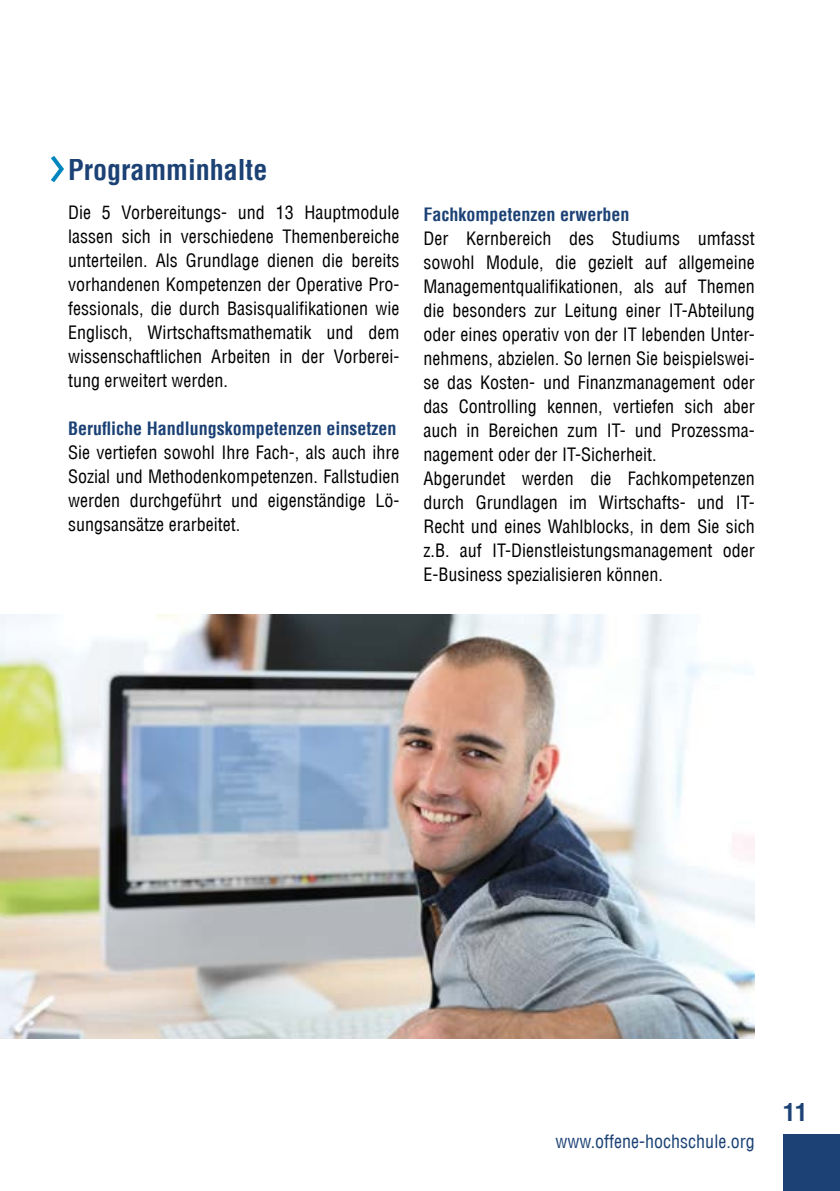
<style>
.page{position:relative;width:840px;height:1191px;background:#fff}
.page>*{position:absolute;margin:0;border:0;box-sizing:border-box;transform-origin:0 0}
.t1{font:51.4px "Meta";color:#0086be}
.t2{font:700 condensed 28px "Helvetica LT";color:#1b4175}
.t3{font:700 condensed 24px "Helvetica LT";color:#1b4175}
.t4{font:condensed 18px/24px "Helvetica LT";color:#000;text-align:justify}
.t5{font:700 condensed 18px "Helvetica LT";color:#1b4175}
.t6{font:condensed 18px "Helvetica LT";color:#1b4175}
</style>
<div class="page">
<div style="left:782px;top:1134px;width:57px;height:57px;background:#1b4175"></div>
<img style="left:0;top:615px;width:754px;height:423px">
<h1 class="t1" style="left:49px;top:137px;width:18px">&gt;</h1>
<h2 class="t2" style="left:68px;top:152px;width:201px">Programminhalte</h2>
<p class="t4" style="left:68px;top:201px;width:333px">Die 5 Vorbereitungs- und 13 Hauptmodule lassen sich in verschiedene Themenbereiche unterteilen. Als Grundlage dienen die bereits vorhandenen Kompetenzen der Operative Pro&shy;fessionals, die durch Basisqualifikationen wie Englisch, Wirtschaftsmathematik und dem wissenschaftlichen Arbeiten in der Vorberei&shy;tung erweitert werden.</p>
<p class="t5" style="left:68px;top:417px;width:329px">Berufliche Handlungskompetenzen einsetzen</p>
<p class="t4" style="left:68px;top:441px;width:332px">Sie vertiefen sowohl Ihre Fach-, als auch ihre Sozial und Methodenkompetenzen. Fallstudien werden durchgeführt und eigenständige Lö&shy;sungsansätze erarbeitet.</p>
<p class="t5" style="left:423px;top:203px;width:207px">Fachkompetenzen erwerben</p>
<p class="t4" style="left:423px;top:226px;width:333px;text-align:left">Der Kernbereich des Studiums umfasst sowohl Module, die gezielt auf allgemeine Managementqualifikationen, als auf Themen die besonders zur Leitung einer IT-Abteilung oder eines operativ von der IT lebenden Unter&shy;nehmens, abzielen. So lernen Sie beispielswei&shy;se das Kosten- und Finanzmanagement oder das Controlling kennen, vertiefen sich aber auch in Bereichen zum IT- und Prozessma&shy;nagement oder der IT-Sicherheit.<br>Abgerundet werden die Fachkompetenzen durch Grundlagen im Wirtschafts- und IT-Recht und eines Wahlblocks, in dem Sie sich z.B. auf IT-Dienstleistungsmanagement oder E-Business spezialisieren können.</p>
<p class="t6" style="left:555px;top:1130px;width:201px">www.offene-hochschule.org</p>
<h3 class="t3" style="left:782px;top:1097px;width:25px">11</h3>
</div>
